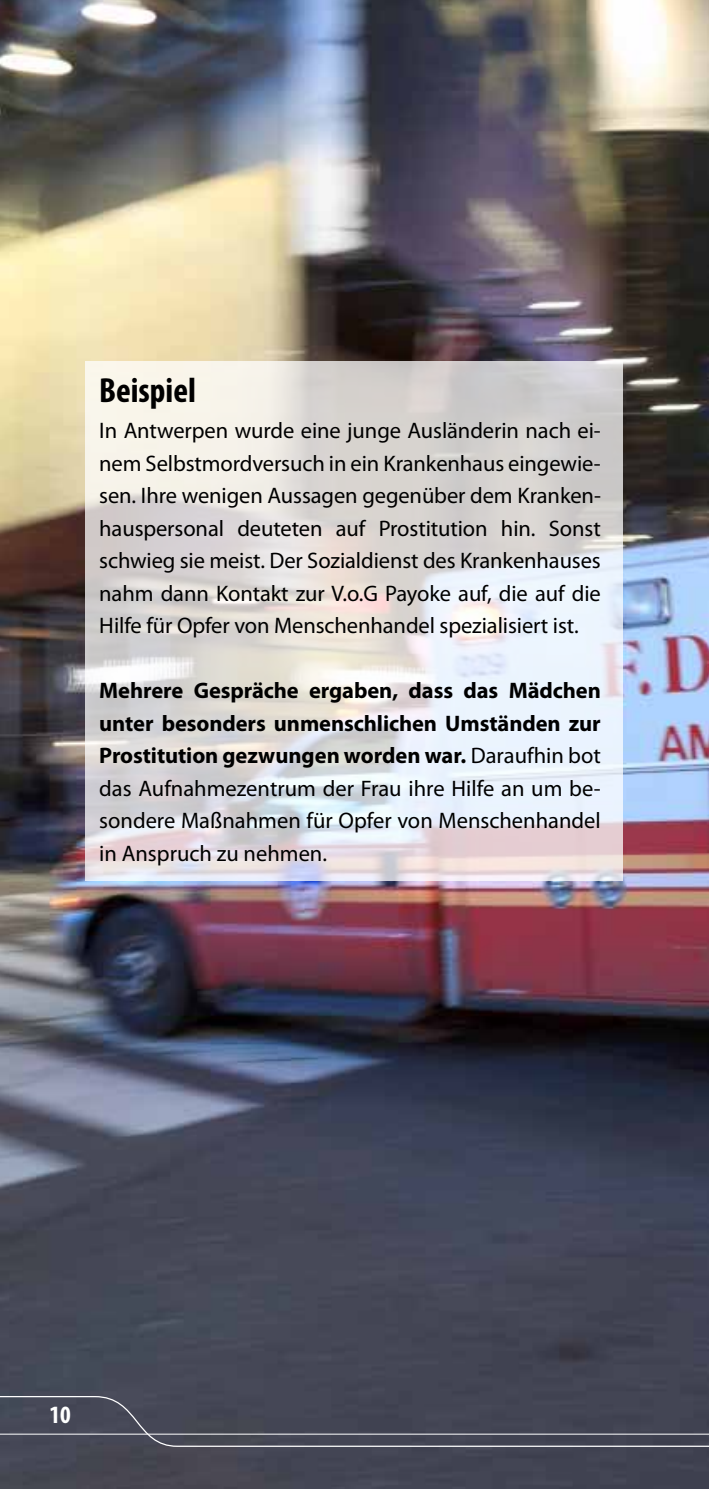
<style>
.page{position:relative;width:709px;height:1489px;background:#fff}
.page>*{position:absolute;margin:0;border:0;box-sizing:border-box;transform-origin:0 0}
.t1{font:700 condensed 35px "Myriad Pro";color:#000}
.t2{font:700 condensed 25px "Myriad Pro";color:#fff}
.t3{font:22.5px/32.5px "Myriad Pro";color:#000;text-align:justify}
.s1{font-weight:700}
</style>
<div class="page">
<img style="left:0;top:0;width:709px;height:1488px">
<svg style="left:0;top:1395px;width:709px;height:52px;background:#4b4d5b"></svg>
<svg style="left:85px;top:361px;width:537px;height:520px;background:#e1dfdf"></svg>
<h1 class="t1" style="left:99px;top:368px;width:98px">Beispiel</h1>
<p class="t3" style="left:99px;top:414px;width:503px">In Antwerpen wurde eine junge Ausländerin nach ei&shy;nem Selbstmordversuch in ein Krankenhaus eingewie&shy;sen. Ihre wenigen Aussagen gegenüber dem Kranken&shy;hauspersonal deuteten auf Prostitution hin. Sonst schwieg sie meist. Der Sozialdienst des Krankenhauses nahm dann Kontakt zur V.o.G Payoke auf, die auf die Hilfe für Opfer von Menschenhandel spezialisiert ist.</p>
<p class="t3" style="left:99px;top:674px;width:503px"><span class="s1">Mehrere Gespräche ergaben, dass das Mädchen unter besonders unmenschlichen Umständen zur Prostitution gezwungen worden war.</span> Daraufhin bot das Aufnahmezentrum der Frau ihre Hilfe an um be&shy;sondere Maßnahmen für Opfer von Menschenhandel in Anspruch zu nehmen.</p>
<p class="t2" style="left:50px;top:1398px;width:23px">10</p>
</div>
